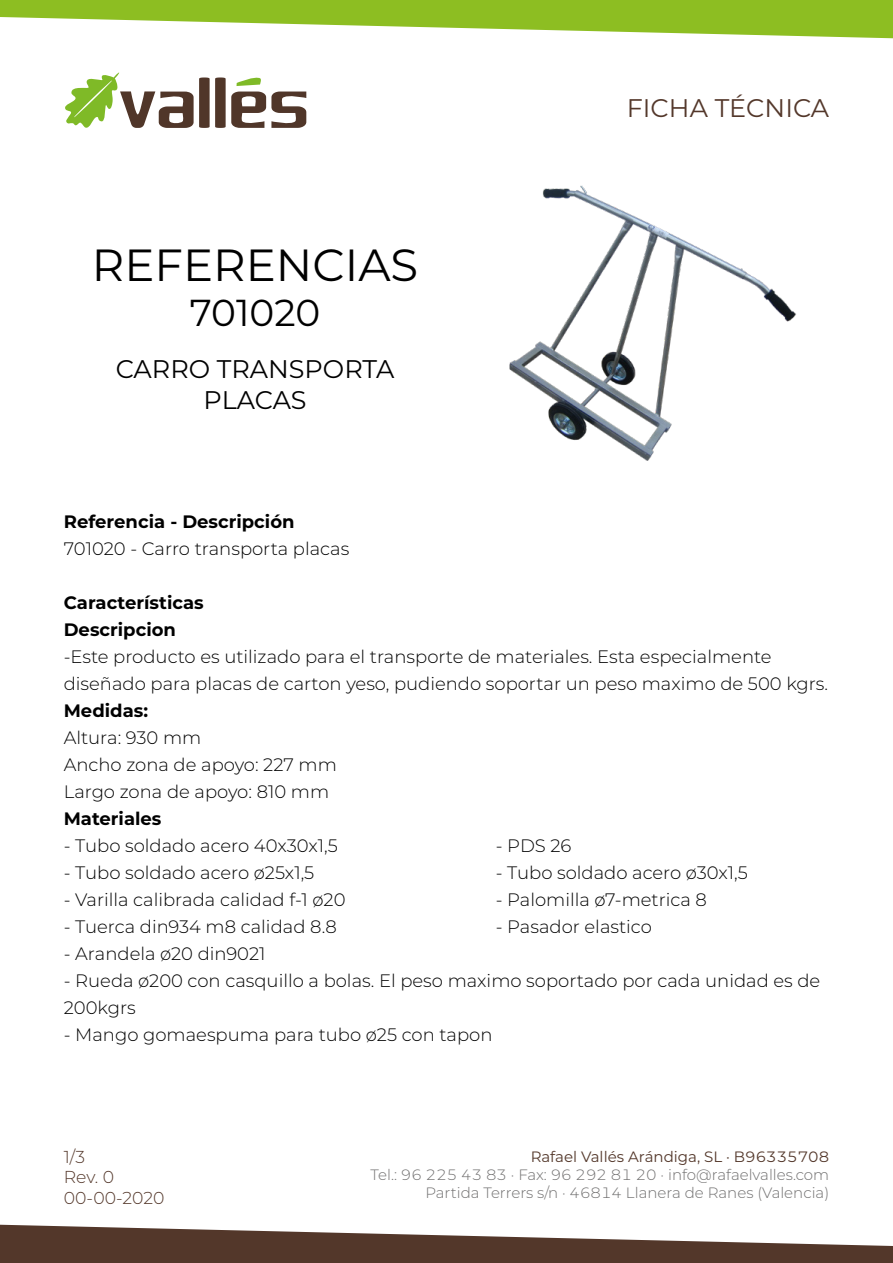
<style>
.page{position:relative;width:893px;height:1263px;background:#fff}
.page>*{position:absolute;margin:0;border:0;box-sizing:border-box;transform-origin:0 0}
.t1{font:45px "Montserrat";color:#000}
.t2{font:37.5px "Montserrat";color:#000}
.t3{font:25.5px/30.6px "Montserrat";color:#000;text-align:center}
.t4{font:25.5px "Montserrat";color:#53372a}
.t5{font:300 18px/27px "Montserrat";color:#000}
.t6{font:700 18px "Montserrat";color:#000}
.t7{font:300 17.25px/20.7px "Montserrat";color:#53372a}
.t8{font:300 15px/18px "Montserrat";color:#706f6f;text-align:right}
.t9{font:15px "Montserrat";color:#53372a}
</style>
<div class="page">
<svg style="left:65px;top:72px;width:241px;height:56px"></svg>
<svg style="left:0;top:0;width:893px;height:38px"></svg>
<svg style="left:0;top:1225px;width:893px;height:38px"></svg>
<img style="left:509px;top:185px;width:287px;height:276px">
<p class="t1" style="left:92px;top:234px;width:328px">REFERENCIAS</p>
<p class="t2" style="left:190px;top:287px;width:132px">701020</p>
<p class="t3" style="left:116px;top:353px;width:280px">CARRO TRANSPORTA<br>PLACAS</p>
<h3 class="t4" style="left:627px;top:90px;width:204px">FICHA TÉCNICA</h3>
<p class="t6" style="left:64px;top:508px;width:232px">Referencia - Descripción</p>
<p class="t5" style="left:64px;top:534px;width:287px">701020 - Carro transporta placas</p>
<p class="t6" style="left:64px;top:589px;width:141px">Características</p>
<p class="t6" style="left:64px;top:616px;width:114px">Descripcion</p>
<p class="t5" style="left:64px;top:642px;width:766px">-Este producto es utilizado para el transporte de materiales. Esta especialmente diseñado para placas de carton yeso, pudiendo soportar un peso maximo de 500 kgrs.</p>
<p class="t6" style="left:64px;top:697px;width:86px">Medidas:</p>
<p class="t5" style="left:64px;top:723px;width:139px">Altura: 930 mm</p>
<p class="t5" style="left:64px;top:750px;width:275px">Ancho zona de apoyo: 227 mm</p>
<p class="t5" style="left:64px;top:777px;width:267px">Largo zona de apoyo: 810 mm</p>
<p class="t6" style="left:64px;top:805px;width:99px">Materiales</p>
<p class="t5" style="left:64px;top:831px;width:275px">- Tubo soldado acero 40x30x1,5</p>
<p class="t5" style="left:496px;top:831px;width:77px">- PDS 26</p>
<p class="t5" style="left:64px;top:858px;width:252px">- Tubo soldado acero ø25x1,5</p>
<p class="t5" style="left:496px;top:858px;width:253px">- Tubo soldado acero ø30x1,5</p>
<p class="t5" style="left:64px;top:885px;width:283px">- Varilla calibrada calidad f-1 ø20</p>
<p class="t5" style="left:496px;top:885px;width:213px">- Palomilla ø7-metrica 8</p>
<p class="t5" style="left:64px;top:912px;width:275px">- Tuerca din934 m8 calidad 8.8</p>
<p class="t5" style="left:496px;top:912px;width:158px">- Pasador elastico</p>
<p class="t5" style="left:64px;top:939px;width:203px">- Arandela ø20 din9021</p>
<p class="t5" style="left:64px;top:966px;width:758px">- Rueda ø200 con casquillo a bolas. El peso maximo soportado por cada unidad es de<br>200kgrs</p>
<p class="t5" style="left:64px;top:1020px;width:430px">- Mango gomaespuma para tubo ø25 con tapon</p>
<p class="t7" style="left:64px;top:1146px;width:102px">1/3<br>Rev. 0<br>00-00-2020</p>
<p class="t9" style="left:531px;top:1146px;width:300px">Rafael Vallés Arándiga, SL · B96335708</p>
<p class="t8" style="left:371px;top:1165px;width:460px">Tel.: 96 225 43 83 · Fax: 96 292 81 20 · info@rafaelvalles.com<br>Partida Terrers s/n · 46814 Llanera de Ranes (Valencia)</p>
</div>
